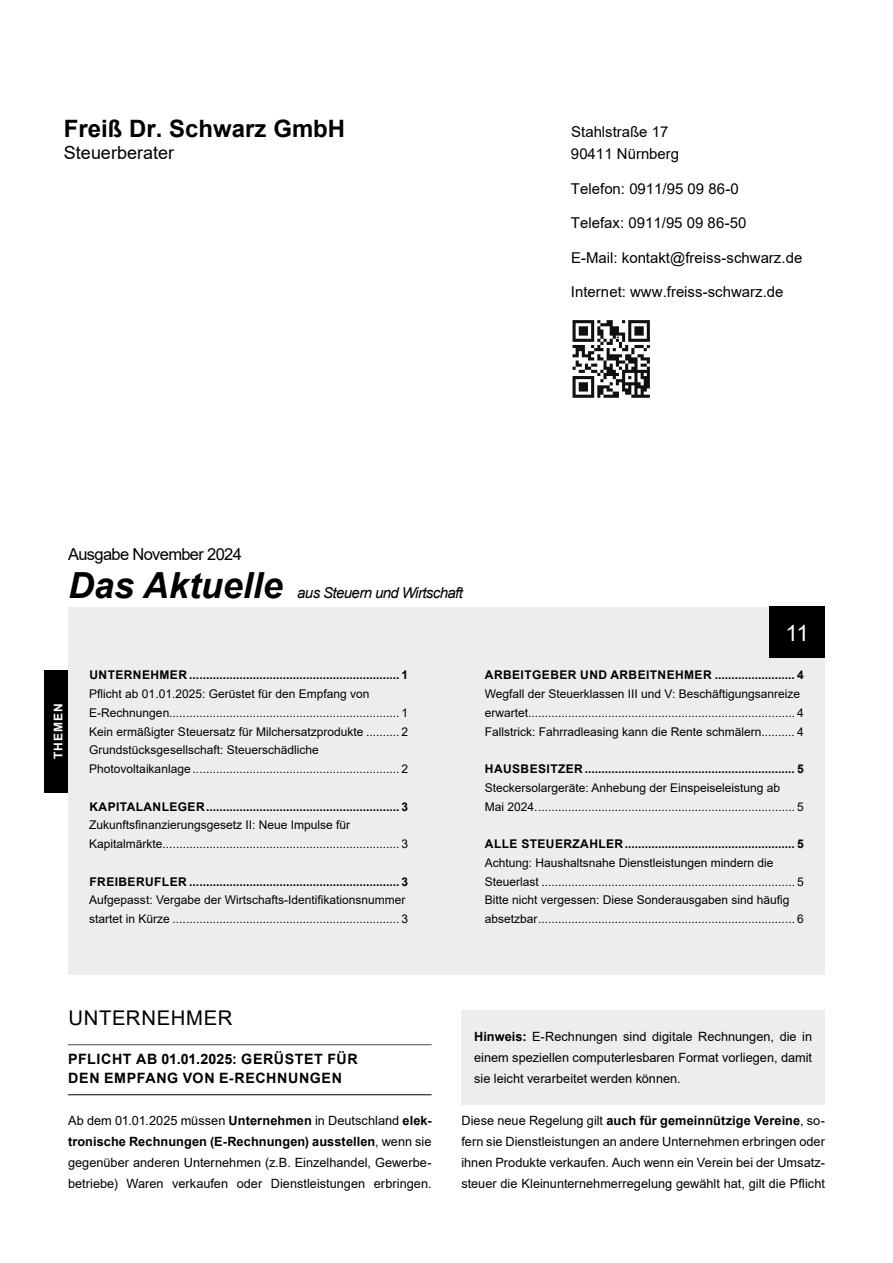
<style>
.page{position:relative;width:893px;height:1263px;background:#fff}
.page>*{position:absolute;margin:0;border:0;box-sizing:border-box;transform-origin:0 0}
.t1{font:italic 700 36px "Arial";color:#000}
.t2{font:700 24px "Arial";color:#000}
.t3{font:22.5px "Arial";color:#fff}
.t4{font:20.25px "Arial";letter-spacing:.035em;color:#000}
.t5{font:18px "Arial";color:#000}
.t6{font:16.5px "Arial";letter-spacing:-.04em;color:#000}
.t7{font:15px "Arial";color:#000}
.t8{font:italic 15px "Arial";letter-spacing:-.04em;color:#000}
.t9{font:700 14.25px/19.5px "Arial";letter-spacing:.04em;color:#000}
.t10{font:12.75px/21px "Arial";color:#000;text-align:justify}
.t11{font:12px/18.8px "Arial";color:#000}
.t12{font:700 12px "Arial";letter-spacing:.035em;color:#000}
.t13{font:700 12px "Arial";letter-spacing:.085em;color:#fff}
.s1{font-weight:700}
</style>
<div class="page">
<img style="left:572px;top:320px;width:78px;height:78px">
<div style="left:68px;top:607px;width:757px;height:367px;background:#ededed"></div>
<hr style="left:68px;top:1044px;width:364px;height:1px;background:#4a4a49">
<hr style="left:68px;top:1094px;width:364px;height:1px;background:#000">
<div style="left:461px;top:1010px;width:364px;height:94px;background:#ededed"></div>
<div style="left:770px;top:607px;width:55px;height:51px;background:#000"></div>
<div style="left:45px;top:670px;width:23px;height:122px;background:#000"></div>
<h2 class="t2" style="left:64px;top:111px;width:283px">Freiß Dr. Schwarz GmbH</h2>
<p class="t7" style="left:571px;top:121px;width:99px">Stahlstraße 17</p>
<h3 class="t5" style="left:64px;top:140px;width:112px">Steuerberater</h3>
<p class="t7" style="left:571px;top:143px;width:110px">90411 Nürnberg</p>
<p class="t7" style="left:571px;top:178px;width:169px">Telefon: 0911/95 09 86-0</p>
<p class="t7" style="left:571px;top:213px;width:177px">Telefax: 0911/95 09 86-50</p>
<p class="t7" style="left:571px;top:247px;width:233px">E-Mail: kontakt@freiss-schwarz.de</p>
<p class="t7" style="left:571px;top:282px;width:214px">Internet: www.freiss-schwarz.de</p>
<h3 class="t6" style="left:68px;top:543px;width:175px">Ausgabe November 2024</h3>
<h1 class="t1" style="left:68px;top:561px;width:216px">Das Aktuelle</h1>
<p class="t8" style="left:297px;top:583px;width:167px">aus Steuern und Wirtschaft</p>
<p class="t13" style="left:50px;top:759px;width:57px;rotate:-90deg">THEMEN</p>
<p class="t12" style="left:90px;top:667px;width:320px">UNTERNEHMER ............................................................... 1</p>
<p class="t11" style="left:89px;top:684px;width:320px">Pflicht ab 01.01.2025: Gerüstet für den Empfang von E-Rechnungen..................................................................... 1<br>Kein ermäßigter Steuersatz für Milchersatzprodukte .......... 2<br>Grundstücksgesellschaft: Steuerschädliche Photovoltaikanlage .............................................................. 2</p>
<p class="t12" style="left:90px;top:798px;width:320px">KAPITALANLEGER.......................................................... 3</p>
<p class="t11" style="left:89px;top:816px;width:320px">Zukunftsfinanzierungsgesetz II: Neue Impulse für<br>Kapitalmärkte....................................................................... 3</p>
<p class="t12" style="left:90px;top:873px;width:320px">FREIBERUFLER ............................................................... 3</p>
<p class="t11" style="left:89px;top:891px;width:320px">Aufgepasst: Vergabe der Wirtschafts-Identifikationsnummer startet in Kürze .................................................................... 3</p>
<h3 class="t3" style="left:786px;top:617px;width:25px">11</h3>
<p class="t12" style="left:485px;top:667px;width:320px">ARBEITGEBER UND ARBEITNEHMER ........................ 4</p>
<p class="t11" style="left:485px;top:684px;width:320px">Wegfall der Steuerklassen III und V: Beschäftigungsanreize erwartet................................................................................ 4<br>Fallstrick: Fahrradleasing kann die Rente schmälern.......... 4</p>
<p class="t12" style="left:485px;top:760px;width:320px">HAUSBESITZER ............................................................... 5</p>
<p class="t11" style="left:485px;top:778px;width:320px">Steckersolargeräte: Anhebung der Einspeiseleistung ab<br>Mai 2024.............................................................................. 5</p>
<p class="t12" style="left:485px;top:835px;width:320px">ALLE STEUERZAHLER................................................... 5</p>
<p class="t11" style="left:485px;top:853px;width:320px">Achtung: Haushaltsnahe Dienstleistungen mindern die Steuerlast ............................................................................ 5<br>Bitte nicht vergessen: Diese Sonderausgaben sind häufig absetzbar............................................................................. 6</p>
<h3 class="t4" style="left:68px;top:1004px;width:166px">UNTERNEHMER</h3>
<p class="t9" style="left:68px;top:1049px;width:291px">PFLICHT AB 01.01.2025: GERÜSTET FÜR<br>DEN EMPFANG VON E-RECHNUNGEN</p>
<p class="t10" style="left:68px;top:1110px;width:365px">Ab dem 01.01.2025 müssen <span class="s1">Unternehmen</span> in Deutschland <span class="s1">elek&shy;tronische Rechnungen (E-Rechnungen) ausstellen</span>, wenn sie gegenüber anderen Unternehmen (z.B. Einzelhandel, Gewerbe&shy;betriebe) Waren verkaufen oder Dienstleistungen erbringen.</p>
<p class="t10" style="left:474px;top:1026px;width:340px"><span class="s1">Hinweis:</span> E-Rechnungen sind digitale Rechnungen, die in einem speziellen computerlesbaren Format vorliegen, damit sie leicht verarbeitet werden können.</p>
<p class="t10" style="left:461px;top:1110px;width:365px">Diese neue Regelung gilt <span class="s1">auch für gemeinnützige Vereine</span>, so&shy;fern sie Dienstleistungen an andere Unternehmen erbringen oder ihnen Produkte verkaufen. Auch wenn ein Verein bei der Umsatz&shy;steuer die Kleinunternehmerregelung gewählt hat, gilt die Pflicht</p>
</div>
